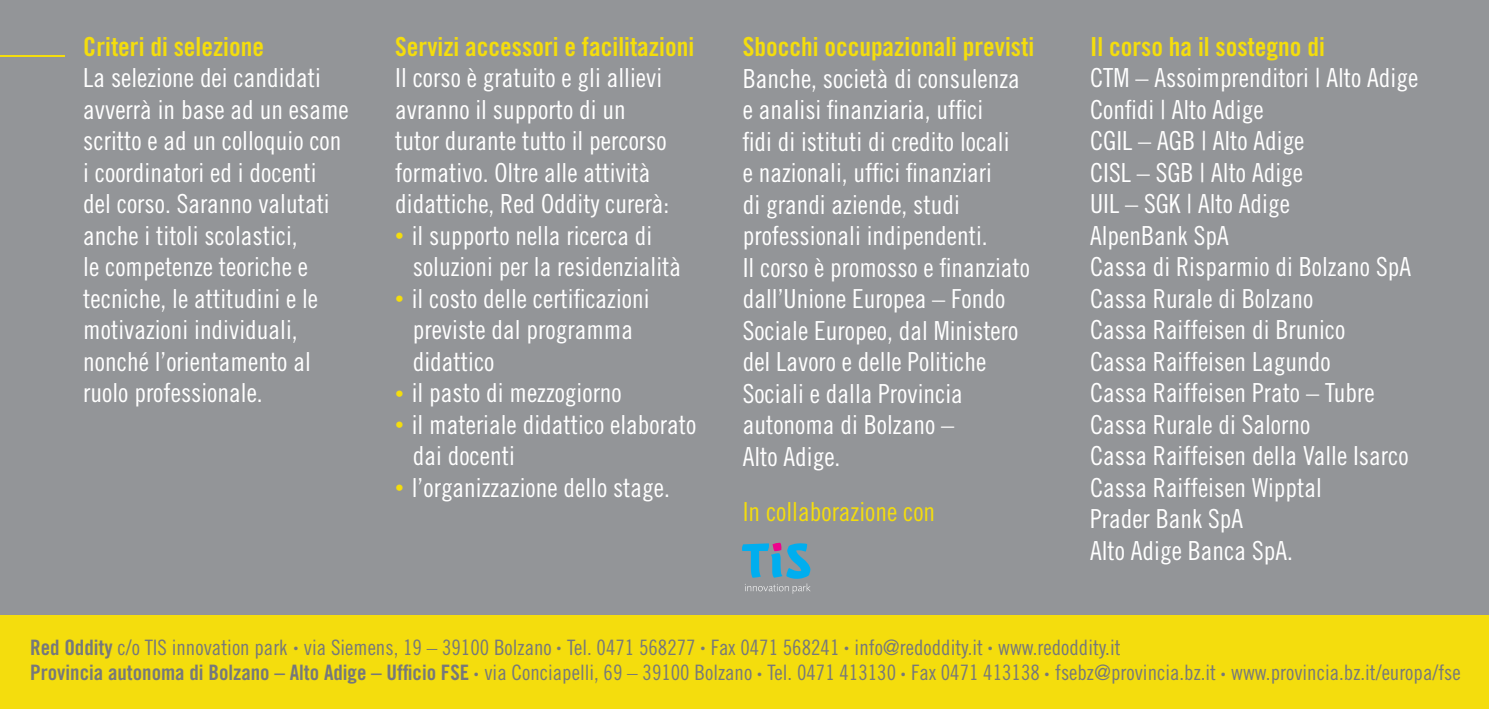
<style>
.page{position:relative;width:1489px;height:709px;background:#fff}
.page>*{position:absolute;margin:0;border:0;box-sizing:border-box;transform-origin:0 0}
.t1{font:26.25px/31.5px "Trade Gothic Cond Eighteen";color:#fff}
.t2{font:26.25px "Trade Gothic Bold Cond Twenty";color:#f4dd0d}
.t3{font:26.25px "Trade Gothic Cond Eighteen";color:#f4dd0d}
.t4{font:21.25px/25.5px "Trade Gothic Cond Eighteen";color:#76787b}
.s1{font-size:17.5px;color:#f4dd0d}
.s2{font-family:"Trade Gothic Bold Cond Twenty"}
.s3{font-size:10px}
</style>
<div class="page">
<div style="left:0;top:0;width:1488px;height:709px;background:#939598"></div>
<hr style="left:1488px;top:0;width:1px;height:709px;background:#939598">
<svg style="left:742px;top:542px;width:68px;height:52px"></svg>
<hr style="left:0;top:55px;width:64px;height:2px;background:#f4dd0d">
<div style="left:0;top:615px;width:1488px;height:94px;background:#f4dd0d"></div>
<p class="t2" style="left:83px;top:30px;width:182px">Criteri di selezione</p>
<p class="t1" style="left:83px;top:62px;width:267px">La selezione dei candidati avverrà in base ad un esame scritto e ad un colloquio con i coordinatori ed i docenti del corso. Saranno valutati anche i titoli scolastici,<br>le competenze teoriche e tecniche, le attitudini e le motivazioni individuali, nonché l’orientamento al ruolo professionale.</p>
<p class="t2" style="left:395px;top:30px;width:300px">Servizi accessori e facilitazioni</p>
<p class="t1" style="left:395px;top:62px;width:276px">Il corso è gratuito e gli allievi avranno il supporto di un tutor durante tutto il percorso formativo. Oltre alle attività didattiche, Red Oddity curerà:</p>
<p class="t1" style="left:413px;top:219px;width:270px;text-indent:-17px"><span class="s1">•</span> il supporto nella ricerca di soluzioni per la residenzialità</p>
<p class="t1" style="left:413px;top:282px;width:238px;text-indent:-17px"><span class="s1">•</span> il costo delle certificazioni previste dal programma didattico</p>
<p class="t1" style="left:395px;top:377px;width:228px"><span class="s1">•</span> il pasto di mezzogiorno</p>
<p class="t1" style="left:413px;top:408px;width:285px;text-indent:-17px"><span class="s1">•</span> il materiale didattico elaborato dai docenti</p>
<p class="t1" style="left:395px;top:471px;width:276px"><span class="s1">•</span> l’organizzazione dello stage.</p>
<p class="t2" style="left:742px;top:31px;width:293px">Sbocchi occupazionali previsti</p>
<p class="t1" style="left:742px;top:62px;width:289px">Banche, società di consulenza e analisi finanziaria, uffici<br>fidi di istituti di credito locali<br>e nazionali, uffici finanziari<br>di grandi aziende, studi professionali indipendenti.<br>Il corso è promosso e finanziato dall’Unione Europea – Fondo<br>Sociale Europeo, dal Ministero del Lavoro e delle Politiche<br>Sociali e dalla Provincia autonoma di Bolzano –<br>Alto Adige.</p>
<p class="t3" style="left:742px;top:496px;width:194px">In collaborazione con</p>
<p class="t2" style="left:1090px;top:30px;width:236px">Il corso ha il sostegno di</p>
<p class="t1" style="left:1090px;top:62px;width:330px">CTM – Assoimprenditori | Alto Adige<br>Confidi | Alto Adige<br>CGIL – AGB | Alto Adige<br>CISL – SGB | Alto Adige<br>UIL – SGK | Alto Adige<br>AlpenBank SpA<br>Cassa di Risparmio di Bolzano SpA<br>Cassa Rurale di Bolzano<br>Cassa Raiffeisen di Brunico<br>Cassa Raiffeisen Lagundo<br>Cassa Raiffeisen Prato – Tubre<br>Cassa Rurale di Salorno<br>Cassa Raiffeisen della Valle Isarco<br>Cassa Raiffeisen Wipptal<br>Prader Bank SpA<br>Alto Adige Banca SpA.</p>
<p class="t4" style="left:30px;top:634px;width:1431px"><span class="s2">Red Oddity</span> c/o TIS innovation park <span class="s3">•</span> via Siemens, 19 – 39100 Bolzano <span class="s3">•</span> Tel. 0471 568277 <span class="s3">•</span> Fax 0471 568241 <span class="s3">•</span> info@redoddity.it <span class="s3">•</span> www.redoddity.it<br><span class="s2">Provincia autonoma di Bolzano – Alto Adige – Ufficio FSE</span> <span class="s3">•</span> via Conciapelli, 69 – 39100 Bolzano <span class="s3">•</span> Tel. 0471 413130 <span class="s3">•</span> Fax 0471 413138 <span class="s3">•</span> fsebz@provincia.bz.it <span class="s3">•</span> www.provincia.bz.it/europa/fse</p>
</div>
